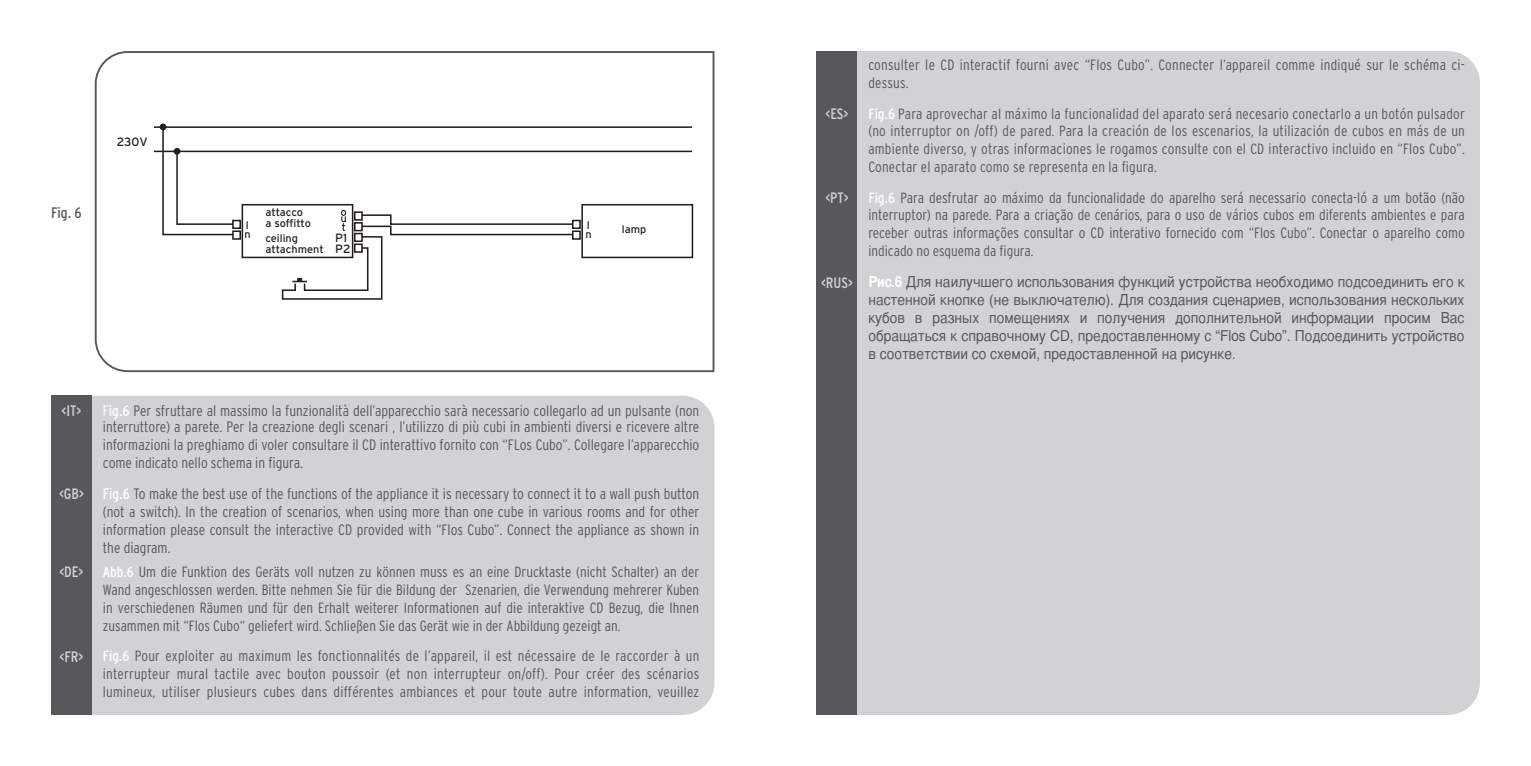
<style>
.page{position:relative;width:1531px;height:766px;background:#fff}
.page>*{position:absolute;margin:0;border:0;box-sizing:border-box;transform-origin:0 0}
.t1{font:condensed 15.3px "Interstate";color:#57585a}
.t2{font:300 condensed 15.08px/18px "Interstate";color:#57585a}
.t3{font:15.08px/18px "Helvetica";color:#57585a;text-align:justify;scale:.9 1}
.t4{font:condensed 15.08px "Interstate";color:#d1d2d4}
.t5{font:300 condensed 14.85px/17.8px "Interstate";letter-spacing:.01em;color:#57585a;text-align:justify}
.t6{font:11.92px/11.2px "Interstate";color:#231f20}
.t7{font:10.8px/10.8px "Interstate";letter-spacing:-.015em;color:#231f20}
.s1{color:#fff}
.s2{font-weight:400;color:#fff}
.s3{font-weight:700;color:#fff}
</style>
<div class="page">
<svg style="left:94px;top:51px;width:621px;height:322px"></svg>
<div style="left:92px;top:395px;width:622px;height:319px;background:#d1d2d4"></div>
<div style="left:51px;top:395px;width:41px;height:319px;background:#57585a"></div>
<div style="left:857px;top:51px;width:623px;height:663px;background:#d1d2d4"></div>
<div style="left:816px;top:51px;width:41px;height:663px;background:#57585a"></div>
<p class="t1" style="left:51px;top:204px;width:32px">Fig. 6</p>
<p class="t6" style="left:117px;top:136px;width:32px">230V</p>
<p class="t7" style="left:265px;top:206px;width:47px">attacco a soffitto</p>
<p class="t7" style="left:265px;top:233px;width:60px">ceiling attachment</p>
<p class="t6" style="left:335px;top:232px;width:17px">P1<br>P2</p>
<p class="t7" style="left:245px;top:220px;width:8px;line-height:9.5px">l n</p>
<p class="t7" style="left:585px;top:220px;width:8px;line-height:9.5px">l n</p>
<p class="t7" style="left:622px;top:224px;width:26px">lamp</p>
<p class="t4" style="left:62px;top:402px;width:21px">&lt;IT&gt;</p>
<p class="t4" style="left:59px;top:485px;width:26px">&lt;GB&gt;</p>
<p class="t4" style="left:59px;top:563px;width:26px">&lt;DE&gt;</p>
<p class="t4" style="left:60px;top:647px;width:25px">&lt;FR&gt;</p>
<p class="t2" style="left:103px;top:402px;width:598px;line-height:15.8px"><span class="s1">F</span><span class="s2">ig.6</span> Per sfruttare al massimo la funzionalità dell’apparecchio sarà necessario collegarlo ad un pulsante (non interruttore) a parete. Per la creazione degli scenari , l’utilizzo di più cubi in ambienti diversi e ricevere altre</p>
<p class="t2" style="left:103px;top:435px;width:598px">informazioni la preghiamo di voler consultare il CD interattivo fornito con “FLos Cubo”. Collegare l’apparecchio come indicato nello schema in figura.</p>
<p class="t2" style="left:103px;top:484px;width:598px;text-align:justify"><span class="s2">Fig.6</span> To make the best use of the functions of the appliance it is necessary to connect it to a wall push button (not a switch). In the creation of scenarios, when using more than one cube in various rooms and for other information please consult the interactive CD provided with “Flos Cubo”. Connect the appliance as shown in the diagram.</p>
<p class="t5" style="left:103px;top:563px;width:598px"><span class="s2">Abb.6</span> Um die Funktion des Geräts voll nutzen zu können muss es an eine Drucktaste (nicht Schalter) an der Wand angeschlossen werden. Bitte nehmen Sie für die Bildung der Szenarien, die Verwendung mehrerer Kuben in verschiedenen Räumen und für den Erhalt weiterer Informationen auf die interaktive CD Bezug, die Ihnen zusammen mit “Flos Cubo“ geliefert wird. Schließen Sie das Gerät wie in der Abbildung gezeigt an.</p>
<p class="t5" style="left:103px;top:647px;width:598px"><span class="s2">Fig.6</span> Pour exploiter au maximum les fonctionnalités de l’appareil, il est nécessaire de le raccorder à un interrupteur mural tactile avec bouton poussoir (et non interrupteur on/off). Pour créer des scénarios lumineux, utiliser plusieurs cubes dans différentes ambiances et pour toute autre information, veuillez</p>
<p class="t4" style="left:825px;top:105px;width:25px">&lt;ES&gt;</p>
<p class="t4" style="left:825px;top:189px;width:25px">&lt;PT&gt;</p>
<p class="t4" style="left:821px;top:274px;width:33px">&lt;RUS&gt;</p>
<p class="t5" style="left:868px;top:56px;width:598px">consulter le CD interactif fourni avec “Flos Cubo”. Connecter l’appareil comme indiqué sur le schéma ci&shy;dessus.</p>
<p class="t5" style="left:868px;top:104px;width:598px"><span class="s2">Fig.6</span> Para aprovechar al máximo la funcionalidad del aparato será necesario conectarlo a un botón pulsador (no interruptor on /off) de pared. Para la creación de los escenarios, la utilización de cubos en más de un ambiente diverso, y otras informaciones le rogamos consulte con el CD interactivo incluido en “Flos Cubo”.<br>Conectar el aparato como se representa en la figura.</p>
<p class="t5" style="left:868px;top:188px;width:598px"><span class="s2">Fig.6</span> Para desfrutar ao máximo da funcionalidade do aparelho será necessario conecta-ló a um botão (não interruptor) na parede. Para a criação de cenários, para o uso de vários cubos em diferents ambientes e para receber outras informações consultar o CD interativo fornecido com “Flos Cubo”. Conectar o aparelho como indicado no esquema da figura.</p>
<p class="t3" style="left:868px;top:272px;width:664px"><span class="s3">Рис.6</span> Для наилучшего использования функций устройства необходимо подсоединить его к настенной кнопке (не выключателю). Для создания сценариев, использования нескольких кубов в разных помещениях и получения дополнительной информации просим Вас обращаться к справочному CD, предоставленному с “Flos Cubo”. Подсоединить устройство в соответствии со схемой, предоставленной на рисунке.</p>
</div>
